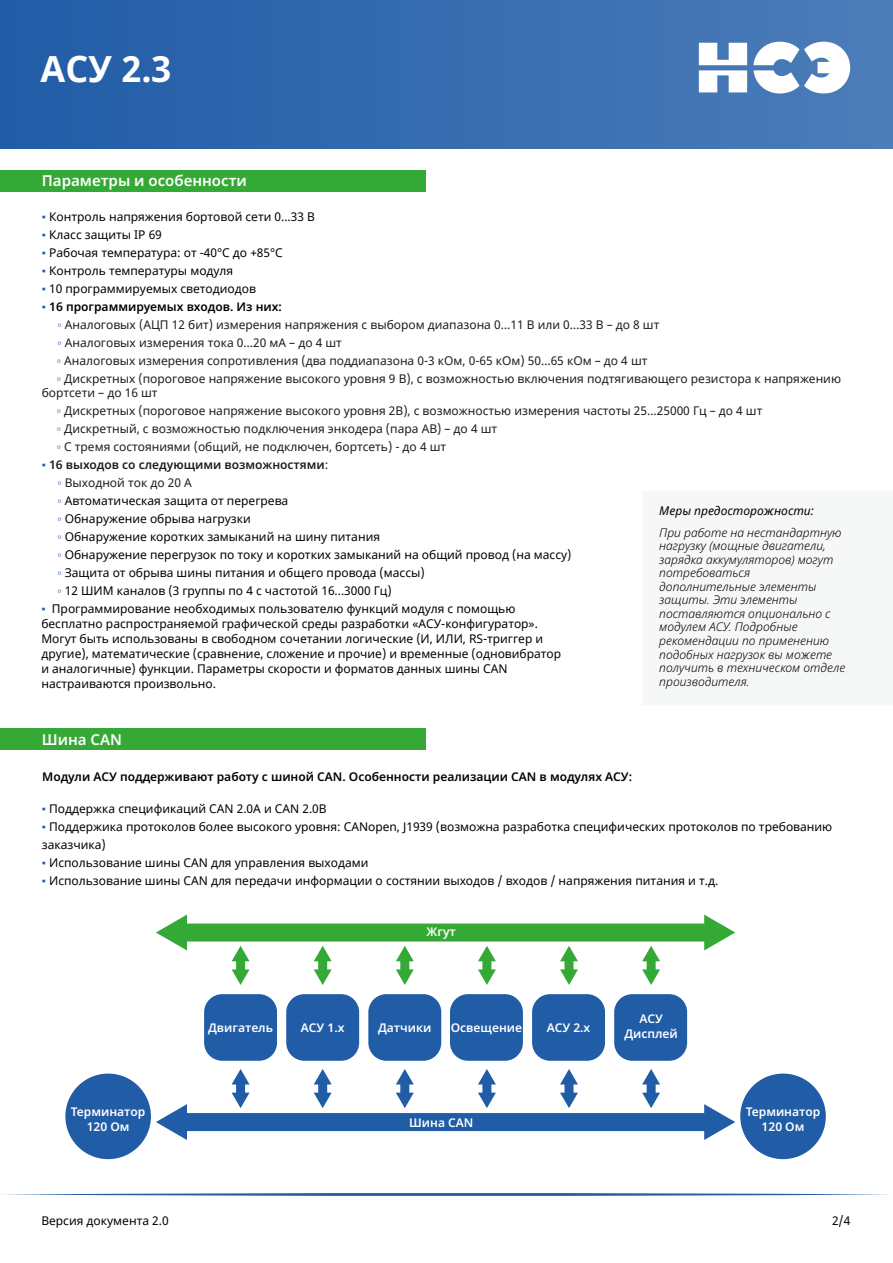
<style>
.page{position:relative;width:893px;height:1263px;background:#fff}
.page>*{position:absolute;margin:0;border:0;box-sizing:border-box;transform-origin:0 0}
.t1{font:700 36px "Noto Sans";color:#fff}
.t2{font:600 15px "Noto Sans";color:#fff}
.t3{font:12px/18px "Noto Sans";color:#000}
.t4{font:12px/18px "Noto Sans";color:#1d1d1b}
.t5{font:italic 300 12px/13.5px "Noto Sans";color:#000}
.t6{font:600 12px/14.4px "Noto Sans";color:#fff;text-align:center}
.t7{font:600 12px "Noto Sans";color:#000}
.t8{font:italic 12px "Noto Sans";color:#000}
.s1{font-family:"Times New Roman";color:#215ca7}
.s2{font-weight:600;color:#000}
.s3{font-weight:600;color:#1d1d1b}
.s4{color:#1d1d1b}
</style>
<div class="page">
<div style="left:0;top:0;width:893px;height:148px;background:linear-gradient(to right,#215ca7,#4d7db9)"></div>
<div style="left:0;top:170px;width:425px;height:21px;background:#35a936"></div>
<div style="left:0;top:728px;width:425px;height:22px;background:#35a936"></div>
<svg style="left:699px;top:43px;width:48px;height:49px"></svg>
<svg style="left:753px;top:42px;width:97px;height:51px"></svg>
<svg style="left:4px;top:1193px;width:885px;height:3px;background:#6e94c5"></svg>
<div style="left:182px;top:1113px;width:527px;height:18px;background:#215ca7"></div>
<svg style="left:156px;top:1104px;width:31px;height:36px"></svg>
<svg style="left:704px;top:1104px;width:31px;height:36px"></svg>
<div style="left:182px;top:923px;width:527px;height:18px;background:#35a936"></div>
<svg style="left:156px;top:914px;width:31px;height:36px"></svg>
<svg style="left:704px;top:914px;width:31px;height:36px"></svg>
<div style="left:204px;top:994px;width:73px;height:67px;background:#215ca7;border-radius:18px"></div>
<div style="left:286px;top:994px;width:73px;height:67px;background:#215ca7;border-radius:18px"></div>
<div style="left:368px;top:994px;width:73px;height:67px;background:#215ca7;border-radius:18px"></div>
<div style="left:450px;top:994px;width:73px;height:67px;background:#215ca7;border-radius:18px"></div>
<div style="left:532px;top:994px;width:73px;height:67px;background:#215ca7;border-radius:18px"></div>
<div style="left:614px;top:994px;width:73px;height:67px;background:#215ca7;border-radius:18px"></div>
<div style="left:236px;top:959px;width:9px;height:13px;background:#35a936"></div>
<svg style="left:232px;top:946px;width:18px;height:15px"></svg>
<svg style="left:232px;top:969px;width:18px;height:16px"></svg>
<div style="left:318px;top:959px;width:9px;height:13px;background:#35a936"></div>
<svg style="left:314px;top:946px;width:18px;height:15px"></svg>
<svg style="left:314px;top:969px;width:18px;height:16px"></svg>
<div style="left:400px;top:959px;width:9px;height:13px;background:#35a936"></div>
<svg style="left:396px;top:946px;width:18px;height:15px"></svg>
<svg style="left:396px;top:969px;width:18px;height:16px"></svg>
<div style="left:482px;top:959px;width:9px;height:13px;background:#35a936"></div>
<svg style="left:478px;top:946px;width:18px;height:15px"></svg>
<svg style="left:478px;top:969px;width:18px;height:16px"></svg>
<div style="left:564px;top:959px;width:9px;height:13px;background:#35a936"></div>
<svg style="left:560px;top:946px;width:18px;height:15px"></svg>
<svg style="left:560px;top:969px;width:18px;height:16px"></svg>
<div style="left:647px;top:959px;width:9px;height:13px;background:#35a936"></div>
<svg style="left:642px;top:946px;width:18px;height:15px"></svg>
<svg style="left:642px;top:969px;width:18px;height:16px"></svg>
<div style="left:236px;top:1082px;width:9px;height:13px;background:#215ca7"></div>
<svg style="left:232px;top:1069px;width:18px;height:15px"></svg>
<svg style="left:232px;top:1092px;width:18px;height:16px"></svg>
<div style="left:318px;top:1082px;width:9px;height:13px;background:#215ca7"></div>
<svg style="left:314px;top:1069px;width:18px;height:15px"></svg>
<svg style="left:314px;top:1092px;width:18px;height:16px"></svg>
<div style="left:400px;top:1082px;width:9px;height:13px;background:#215ca7"></div>
<svg style="left:396px;top:1069px;width:18px;height:15px"></svg>
<svg style="left:396px;top:1092px;width:18px;height:16px"></svg>
<div style="left:482px;top:1082px;width:9px;height:13px;background:#215ca7"></div>
<svg style="left:478px;top:1069px;width:18px;height:15px"></svg>
<svg style="left:478px;top:1092px;width:18px;height:16px"></svg>
<div style="left:564px;top:1082px;width:9px;height:13px;background:#215ca7"></div>
<svg style="left:560px;top:1069px;width:18px;height:15px"></svg>
<svg style="left:560px;top:1092px;width:18px;height:16px"></svg>
<div style="left:647px;top:1082px;width:9px;height:13px;background:#215ca7"></div>
<svg style="left:642px;top:1069px;width:18px;height:15px"></svg>
<svg style="left:642px;top:1092px;width:18px;height:16px"></svg>
<div style="left:65px;top:1073px;width:86px;height:86px;background:#215ca7;border-radius:50%"></div>
<div style="left:740px;top:1073px;width:86px;height:86px;background:#215ca7;border-radius:50%"></div>
<div style="left:642px;top:491px;width:251px;height:214px;background:#f6f7f7"></div>
<h1 class="t1" style="left:40px;top:43px;width:132px">АСУ 2.3</h1>
<p class="t2" style="left:42px;top:172px;width:207px">Параметры и особенности</p>
<p class="t3" style="left:42px;top:208px;width:275px"><span class="s1">▪</span> Контроль напряжения бортовой сети 0...33 В</p>
<p class="t3" style="left:42px;top:226px;width:122px"><span class="s1">▪</span> Класс защиты IP 69</p>
<p class="t3" style="left:42px;top:244px;width:243px"><span class="s1">▪</span> Рабочая температура: от -40°С до +85°С</p>
<p class="t3" style="left:42px;top:262px;width:193px"><span class="s1">▪</span> Контроль температуры модуля</p>
<p class="t3" style="left:42px;top:280px;width:216px"><span class="s1">▪</span> 10 программируемых светодиодов</p>
<p class="t4" style="left:57px;top:298px;width:786px;text-indent:-15px"><span class="s1">▪</span> <span class="s2">16 программируемых входов. Из них:<br></span><span class="s1">▫</span> Аналоговых (АЦП 12 бит) измерения напряжения с выбором диапазона 0…11 В или 0…33 В – до 8 шт<br><span class="s1">▫</span> Аналоговых измерения тока 0…20 мА – до 4 шт<br><span class="s1">▫</span> Аналоговых измерения сопротивления (два поддиапазона 0-3 кОм, 0-65 кОм) 50…65 кОм – до 4 шт<br><span class="s1">▫</span> Дискретных (пороговое напряжение высокого уровня 9 В), с возможностью включения подтягивающего резистора к напряжению</p>
<p class="t4" style="left:57px;top:384px;width:707px;text-indent:-15px">бортсети – до 16 шт<br><span class="s1">▫</span> Дискретных (пороговое напряжение высокого уровня 2В), с возможностью измерения частоты 25...25000 Гц – до 4 шт <span class="s1">▫</span> Дискретный, с возможностью подключения энкодера (пара AB) – до 4 шт<br><span class="s1">▫</span> С тремя состояниями (общий, не подключен, бортсеть) - до 4 шт</p>
<p class="t3" style="left:57px;top:456px;width:516px;text-indent:-16px"><span class="s1">▪</span> <span class="s3">16 выходов со следующими возможностями</span><span class="s4">:<br></span><span class="s1">▫</span> <span class="s4">Выходной ток до 20 А<br></span><span class="s1">▫</span> Автоматическая защита от перегрева<br><span class="s1">▫</span> Обнаружение обрыва нагрузки<br><span class="s1">▫</span> Обнаружение коротких замыканий на шину питания<br><span class="s1">▫</span> Обнаружение перегрузок по току и коротких замыканий на общий провод (на массу) <span class="s1">▫</span> Защита от обрыва шины питания и общего провода (массы)<br><span class="s1">▫</span> 12 ШИМ каналов (3 группы по 4 с частотой 16...3000 Гц)</p>
<p class="t8" style="left:659px;top:502px;width:156px">Меры предосторожности:</p>
<p class="t5" style="left:659px;top:526px;width:188px">При работе на нестандартную нагрузку (мощные двигатели, зарядка аккумуляторов) могут потребоваться дополнительные элементы защиты. Эти элементы поставляются опционально с модулем АСУ. Подробные рекомендации по применению подобных нагрузок вы можете получить в техническом отделе производителя.</p>
<p class="t3" style="left:41px;top:602px;width:521px;line-height:15px"><span class="s1">▪</span> Программирование необходимых пользователю функций модуля с помощью бесплатно распространяемой графической среды разработки «АСУ-конфигуратор».<br>Могут быть использованы в свободном сочетании логические (И, ИЛИ, RS-триггер и другие), математические (сравнение, сложение и прочие) и временные (одновибратор и аналогичные) функции. Параметры скорости и форматов данных шины CAN настраиваются произвольно.</p>
<p class="t2" style="left:42px;top:731px;width:82px">Шина CAN</p>
<p class="t7" style="left:42px;top:770px;width:591px">Модули АСУ поддерживают работу с шиной CAN. Особенности реализации CAN в модулях АСУ:</p>
<p class="t3" style="left:42px;top:800px;width:286px"><span class="s1">▪</span> Поддержка спецификаций CAN 2.0A и CAN 2.0B</p>
<p class="t3" style="left:42px;top:818px;width:792px"><span class="s1">▪</span> Поддержика протоколов более высокого уровня: CANopen, J1939 (возможна разработка специфических протоколов по требованию заказчика)</p>
<p class="t3" style="left:42px;top:854px;width:328px"><span class="s1">▪</span> Использование шины CAN для управления выходами</p>
<p class="t3" style="left:42px;top:872px;width:678px"><span class="s1">▪</span> Использование шины CAN для передачи информации о состянии выходов / входов / напряжения питания и т.д.</p>
<p class="t6" style="left:71px;top:1105px;width:76px">Терминатор<br>120 Ом</p>
<p class="t6" style="left:427px;top:924px;width:31px">Жгут</p>
<p class="t6" style="left:208px;top:1021px;width:66px">Двигатель</p>
<p class="t6" style="left:301px;top:1021px;width:45px">АСУ 1.х</p>
<p class="t6" style="left:378px;top:1021px;width:55px">Датчики</p>
<p class="t6" style="left:451px;top:1021px;width:73px">Освещение</p>
<p class="t6" style="left:547px;top:1021px;width:45px">АСУ 2.х</p>
<p class="t6" style="left:624px;top:1012px;width:55px">АСУ<br>Дисплей</p>
<p class="t6" style="left:409px;top:1115px;width:66px">Шина CAN</p>
<p class="t6" style="left:746px;top:1105px;width:76px">Терминатор<br>120 Ом</p>
<p class="t3" style="left:41px;top:1212px;width:129px">Версия документа 2.0</p>
<p class="t3" style="left:832px;top:1212px;width:20px">2/4</p>
</div>
